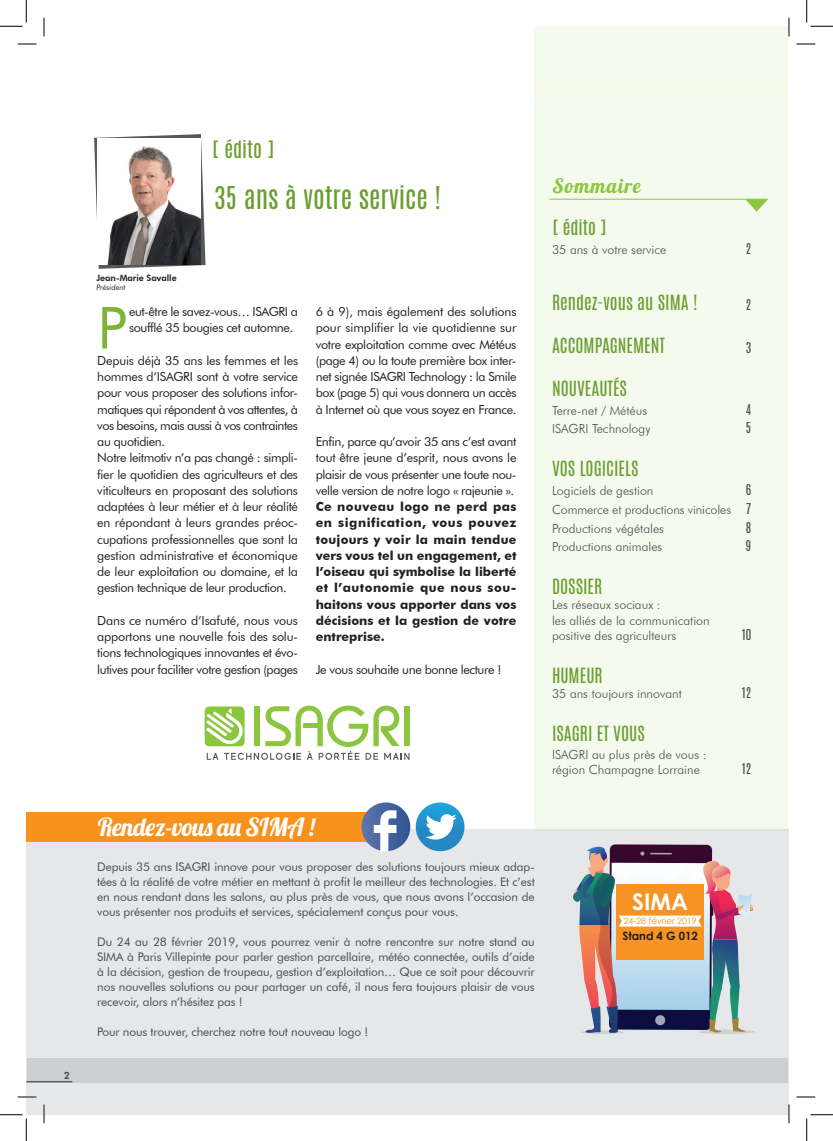
<style>
.page{position:relative;width:833px;height:1141px;background:#fff}
.page>*{position:absolute;margin:0;border:0;box-sizing:border-box;transform-origin:0 0}
.t1{font:58px "Futura BT";color:#7fb438}
.t2{font:26.25px "Antonio";color:#6c9e2f}
.t3{font:25px "Lobster 1.4";letter-spacing:-.02em;color:#fff}
.t4{font:700 22.88px "Century Gothic";color:#fff}
.t5{font:20px "Lobster 1.4";letter-spacing:.05em;color:#8bc63e}
.t6{font:20px "Antonio";color:#6c9e2f}
.t7{font:17.5px "Antonio";color:#6c9e2f}
.t8{font:12.5px/16.2px "Futura BT";letter-spacing:-.03em;color:#231f20;text-align:justify}
.t9{font:300 12.5px/18.8px "Futura BT";color:#4b4c4d}
.t10{font:700 12.5px/16.2px "Futura BT";color:#231f20;text-align:justify}
.t11{font:12.5px/18.8px "Antonio";color:#4b4c4d}
.t12{font:11.88px/15px "Futura BT";letter-spacing:-.01em;color:#4b4c4d;text-align:justify}
.t13{font:700 11.5px "Century Gothic";letter-spacing:-.01em;color:#231f20}
.t14{font:800 10px "Futura BT";color:#4b4c4d}
.t15{font:800 8.75px "Futura BT";color:#231f20}
.t16{font:8.75px "Century Gothic";color:#f69323}
.t17{font:italic 7.5px "Futura BT";color:#231f20}
</style>
<div class="page">
<div style="left:26px;top:829px;width:762px;height:285px;background:#e6e7e9"></div>
<div style="left:534px;top:27px;width:253px;height:804px;background:#f5faef"></div>
<div style="left:26px;top:812px;width:359px;height:29px;background:#f7931d"></div>
<svg style="left:361px;top:802px;width:49px;height:49px"></svg>
<svg style="left:373px;top:810px;width:23px;height:41px"></svg>
<svg style="left:415px;top:802px;width:49px;height:49px"></svg>
<svg style="left:425px;top:810px;width:31px;height:41px"></svg>
<div style="left:27px;top:1057px;width:760px;height:25px;background:#cdced0"></div>
<hr style="left:697px;top:1029px;width:57px;height:4px;background:#d9dbdc;border-radius:50%">
<svg style="left:573px;top:844px;width:179px;height:189px"></svg>
<svg style="left:94px;top:134px;width:111px;height:135px"></svg>
<hr style="left:549px;top:199px;width:218px;height:1px;background:#8bc63e">
<svg style="left:744px;top:199px;width:23px;height:12px"></svg>
<img style="left:97px;top:138px;width:103px;height:127px">
<svg style="left:204px;top:705px;width:205px;height:54px"></svg>
<hr style="left:26px;top:1080px;width:46px;height:2px;background:#4b4c4d">
<svg style="left:18px;top:43px;width:18px;height:2px"></svg>
<svg style="left:796px;top:43px;width:18px;height:2px"></svg>
<svg style="left:18px;top:1096px;width:18px;height:1px"></svg>
<svg style="left:796px;top:1096px;width:18px;height:1px"></svg>
<svg style="left:43px;top:18px;width:2px;height:18px"></svg>
<svg style="left:43px;top:1104px;width:2px;height:19px"></svg>
<svg style="left:787px;top:18px;width:2px;height:18px"></svg>
<svg style="left:787px;top:1104px;width:2px;height:19px"></svg>
<svg style="left:0;top:0;width:27px;height:27px"></svg>
<svg style="left:0;top:1114px;width:27px;height:26px"></svg>
<svg style="left:806px;top:0;width:26px;height:27px"></svg>
<svg style="left:806px;top:1114px;width:26px;height:26px"></svg>
<p class="t14" style="left:64px;top:1068px;width:8px">2</p>
<h3 class="t6" style="left:212px;top:135px;width:64px">[ édito ]</h3>
<p class="t15" style="left:96px;top:273px;width:82px">Jean-Marie Savalle</p>
<p class="t17" style="left:96px;top:283px;width:31px">Président</p>
<h2 class="t2" style="left:214px;top:178px;width:228px">35 ans à votre service !</h2>
<h1 class="t1" style="left:97px;top:292px;width:31px">P</h1>
<p class="t8" style="left:129px;top:303px;width:170px">eut-être le savez-vous… ISAGRI a soufflé 35 bougies cet automne.</p>
<p class="t8" style="left:97px;top:352px;width:202px;text-align:left">Depuis déjà 35 ans les femmes et les hommes d’ISAGRI sont à votre service pour vous proposer des solutions infor&shy;matiques qui répondent à vos attentes, à vos besoins, mais aussi à vos contraintes au quotidien.<br>Notre leitmotiv n’a pas changé : simpli&shy;fier le quotidien des agriculteurs et des viticulteurs en proposant des solutions adaptées à leur métier et à leur réalité en répondant à leurs grandes préoc&shy;cupations professionnelles que sont la gestion administrative et économique de leur exploitation ou domaine, et la gestion technique de leur production.</p>
<p class="t8" style="left:97px;top:612px;width:202px">Dans ce numéro d’Isafuté, nous vous apportons une nouvelle fois des solu&shy;tions technologiques innovantes et évo&shy;lutives pour faciliter votre gestion (pages</p>
<p class="t8" style="left:315px;top:303px;width:202px">6 à 9), mais également des solutions pour simplifier la vie quotidienne sur votre exploitation comme avec Météus (page 4) ou la toute première box inter&shy;net signée ISAGRI Technology : la Smile box (page 5) qui vous donnera un accès à Internet où que vous soyez en France.</p>
<p class="t8" style="left:315px;top:433px;width:202px">Enfin, parce qu’avoir 35 ans c’est avant tout être jeune d’esprit, nous avons le plaisir de vous présenter une toute nou&shy;velle version de notre logo « rajeunie ».</p>
<p class="t10" style="left:315px;top:498px;width:202px">Ce nouveau logo ne perd pas en signification, vous pouvez toujours y voir la main tendue vers vous tel un engagement, et l’oiseau qui symbolise la liberté et l’autonomie que nous sou&shy;haitons vous apporter dans vos décisions et la gestion de votre entreprise.</p>
<p class="t8" style="left:315px;top:661px;width:187px">Je vous souhaite une bonne lecture !</p>
<h3 class="t3" style="left:98px;top:810px;width:219px">Rendez-vous au SIMA !</h3>
<p class="t12" style="left:97px;top:858px;width:439px">Depuis 35 ans ISAGRI innove pour vous proposer des solutions toujours mieux adap&shy;tées à la réalité de votre métier en mettant à profit le meilleur des technologies. Et c’est en nous rendant dans les salons, au plus près de vous, que nous avons l’occasion de vous présenter nos produits et services, spécialement conçus pour vous.</p>
<p class="t12" style="left:97px;top:933px;width:439px">Du 24 au 28 février 2019, vous pourrez venir à notre rencontre sur notre stand au SIMA à Paris Villepinte pour parler gestion parcellaire, météo connectée, outils d’aide à la décision, gestion de troupeau, gestion d’exploitation… Que ce soit pour découvrir nos nouvelles solutions ou pour partager un café, il nous fera toujours plaisir de vous recevoir, alors n’hésitez pas !</p>
<p class="t12" style="left:97px;top:1023px;width:272px">Pour nous trouver, cherchez notre tout nouveau logo !</p>
<h3 class="t5" style="left:552px;top:173px;width:89px">Sommaire</h3>
<h3 class="t7" style="left:551px;top:215px;width:56px">[ édito ]</h3>
<p class="t9" style="left:551px;top:240px;width:116px">35 ans à votre service</p>
<p class="t11" style="left:745px;top:239px;width:7px">2</p>
<h3 class="t7" style="left:551px;top:289px;width:147px">Rendez-vous au SIMA !</h3>
<p class="t11" style="left:745px;top:295px;width:7px">2</p>
<h3 class="t7" style="left:551px;top:332px;width:114px">ACCOMPAGNEMENT</h3>
<p class="t11" style="left:745px;top:338px;width:7px">3</p>
<h3 class="t7" style="left:551px;top:375px;width:76px">NOUVEAUTÉS</h3>
<p class="t9" style="left:551px;top:400px;width:100px">Terre-net / Météus<br>ISAGRI Technology</p>
<p class="t11" style="left:745px;top:400px;width:7px">4<br>5</p>
<h3 class="t7" style="left:551px;top:456px;width:88px">VOS LOGICIELS</h3>
<p class="t9" style="left:551px;top:481px;width:180px">Logiciels de gestion<br>Commerce et productions vinicoles<br>Productions végétales<br>Productions animales</p>
<p class="t11" style="left:745px;top:480px;width:7px;text-align:justify">6<br>7<br>8<br>9</p>
<h3 class="t7" style="left:551px;top:574px;width:52px">DOSSIER</h3>
<p class="t9" style="left:551px;top:597px;width:159px;line-height:15px">Les réseaux sociaux :<br>les alliés de la communication positive des agriculteurs</p>
<p class="t11" style="left:741px;top:625px;width:11px">10</p>
<h3 class="t7" style="left:551px;top:662px;width:52px">HUMEUR</h3>
<p class="t9" style="left:551px;top:683px;width:131px">35 ans toujours innovant</p>
<p class="t11" style="left:741px;top:683px;width:11px">12</p>
<h3 class="t7" style="left:551px;top:720px;width:94px">ISAGRI ET VOUS</h3>
<p class="t9" style="left:551px;top:747px;width:156px;line-height:15px">ISAGRI au plus près de vous : région Champagne Lorraine</p>
<p class="t11" style="left:741px;top:759px;width:11px">12</p>
<h3 class="t4" style="left:632px;top:884px;width:57px">SIMA</h3>
<p class="t16" style="left:623px;top:914px;width:74px">24-28 février 2019</p>
<p class="t13" style="left:622px;top:927px;width:77px">Stand 4 G 012</p>
</div>
